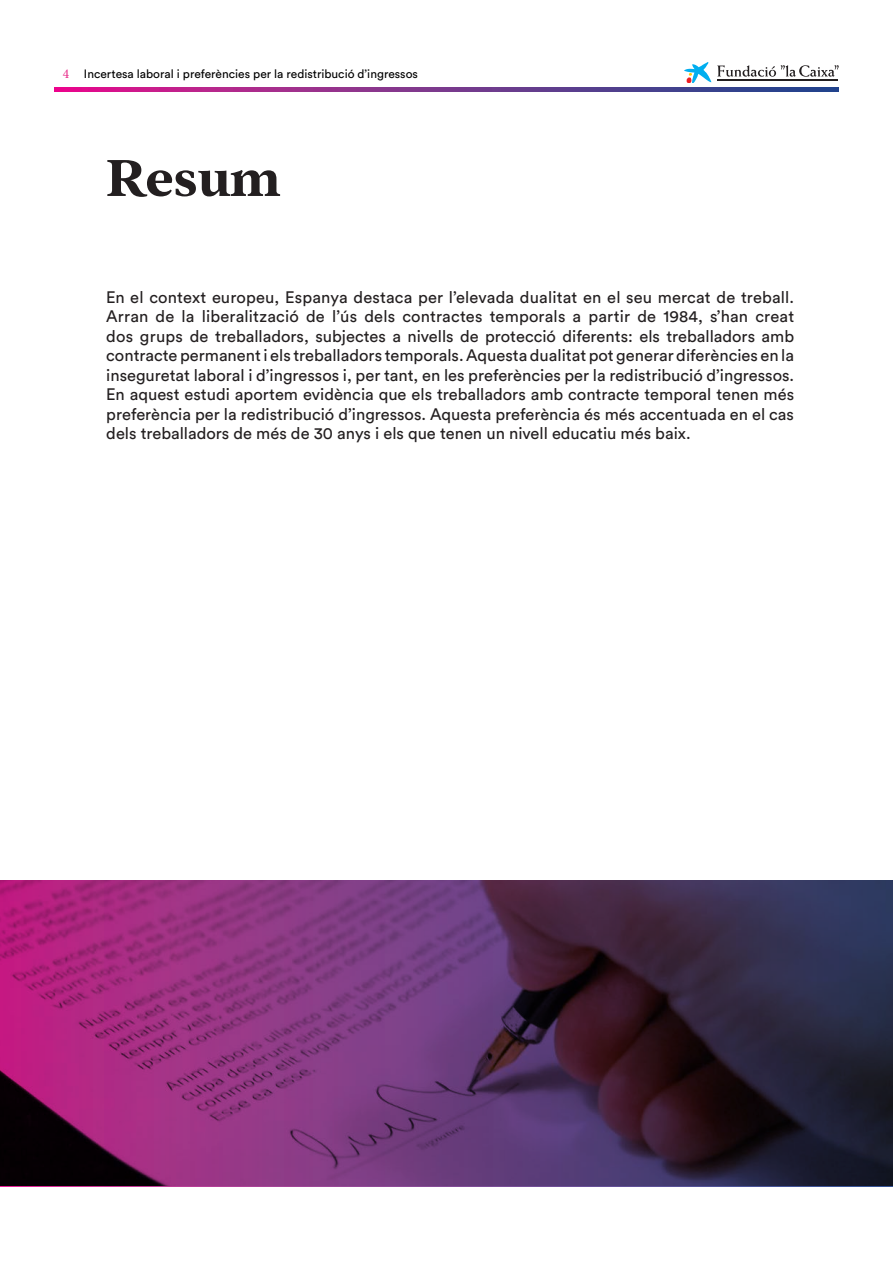
<style>
.page{position:relative;width:893px;height:1263px;background:#fff}
.page>*{position:absolute;margin:0;border:0;box-sizing:border-box;transform-origin:0 0}
.t1{font:700 57px "Addington CF";letter-spacing:-.01em;color:#231f20}
.t2{font:16.5px/19.5px "Circular Std";color:#231f20;text-align:justify}
.t3{font:12px "Circular Std";color:#000001}
.s1{font-family:"Minion Pro";font-size:13.5px;color:#e82a89}
</style>
<div class="page">
<svg style="left:684px;top:62px;width:27px;height:21px"></svg>
<hr style="left:718px;top:80px;width:120px;height:1px;background:#231f20">
<svg style="left:717px;top:65px;width:122px;height:12px"></svg>
<svg style="left:54px;top:87px;width:785px;height:5px;background:#7c338c"></svg>
<svg style="left:0;top:880px;width:893px;height:306px;background:#612b5f"></svg>
<p class="t3" style="left:63px;top:66px;width:357px"><span class="s1">4</span> Incertesa laboral i preferències per la redistribució d’ingressos</p>
<p class="t1" style="left:106px;top:144px;width:176px">Resum</p>
<p class="t2" style="left:106px;top:287px;width:689px">En el context europeu, Espanya destaca per l’elevada dualitat en el seu mercat de treball.<br>Arran de la liberalització de l’ús dels contractes temporals a partir de 1984, s’han creat dos grups de treballadors, subjectes a nivells de protecció diferents: els treballadors amb contracte permanent i els treballadors temporals. Aquesta dualitat pot generar diferències en la inseguretat laboral i d’ingressos i, per tant, en les preferències per la redistribució d’ingressos.<br>En aquest estudi aportem evidència que els treballadors amb contracte temporal tenen més preferència per la redistribució d’ingressos. Aquesta preferència és més accentuada en el cas dels treballadors de més de 30 anys i els que tenen un nivell educatiu més baix.</p>
</div>
